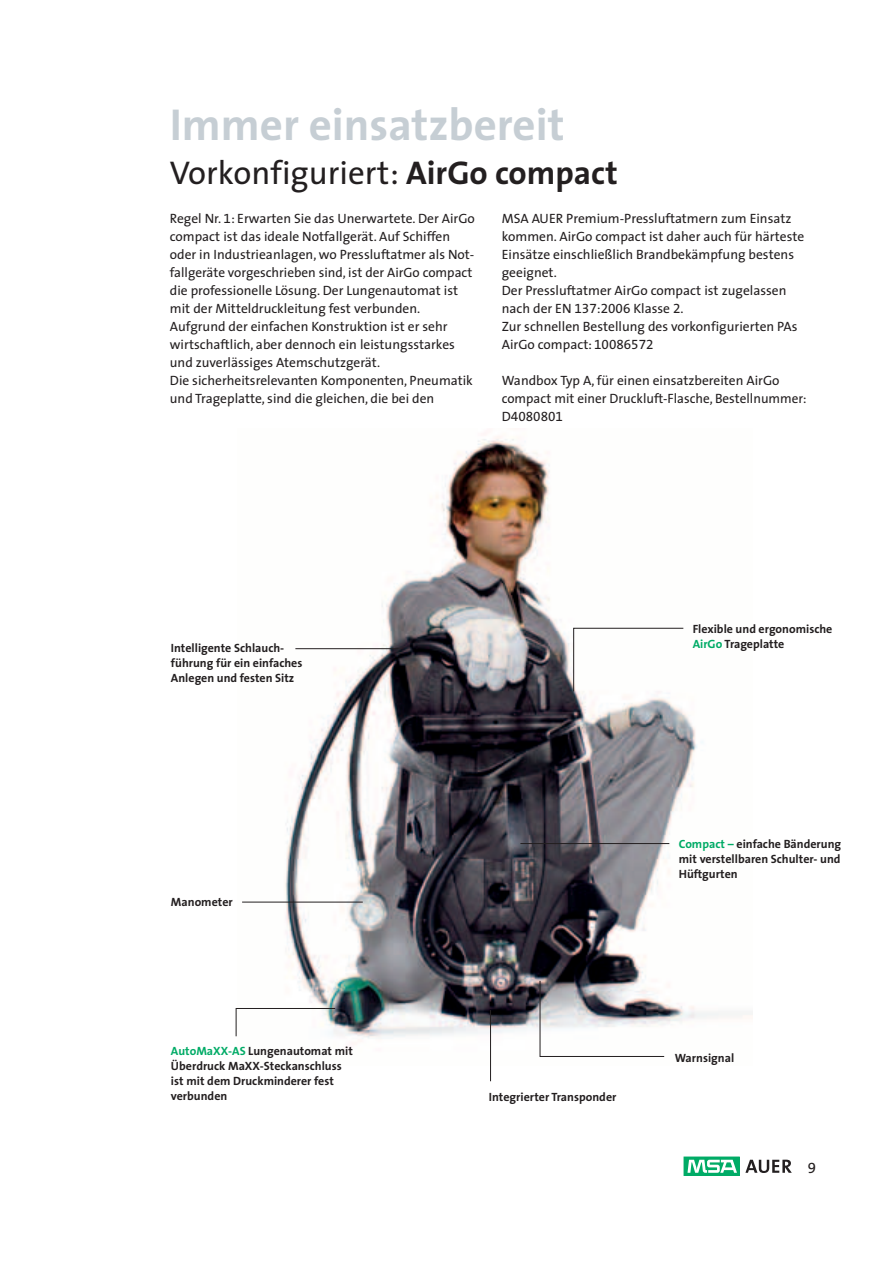
<style>
.page{position:relative;width:893px;height:1263px;background:#fff}
.page>*{position:absolute;margin:0;border:0;box-sizing:border-box;transform-origin:0 0}
.t1{font:700 45px "The Sans Spezial";color:#c6ced4}
.t2{font:33px "The Sans Spezial";color:#231f20}
.t3{font:15px "The Sans Spezial";color:#231f20}
.t4{font:13.5px/18px "The Sans Spezial";color:#231f20}
.t5{font:700 12px/15px "The Sans Spezial";color:#231f20}
.s1{font-weight:700}
.s2{color:#00ab66}
</style>
<div class="page">
<svg style="left:745px;top:1160px;width:47px;height:13px"></svg>
<svg style="left:686px;top:1159px;width:51px;height:14px"></svg>
<div style="left:684px;top:1157px;width:55px;height:18px;border:1px solid #00ab66"></div>
<svg style="left:687px;top:1160px;width:50px;height:13px"></svg>
<img style="left:287px;top:436px;width:465px;height:629px">
<svg style="left:573px;top:628px;width:111px;height:64px"></svg>
<hr style="left:295px;top:648px;width:103px;height:1px;background:#231f20">
<hr style="left:490px;top:1010px;width:1px;height:71px;background:#231f20">
<svg style="left:539px;top:1037px;width:126px;height:20px"></svg>
<img style="left:235px;top:843px;width:435px;height:194px">
<h1 class="t1" style="left:170px;top:107px;width:396px">Immer einsatzbereit</h1>
<h2 class="t2" style="left:170px;top:160px;width:449px">Vorkonfiguriert: <span class="s1">AirGo compact</span></h2>
<p class="t4" style="left:502px;top:211px;width:304px">MSA AUER Premium-Pressluftatmern zum Einsatz kommen. AirGo compact ist daher auch für härteste Einsätze einschließlich Brandbekämpfung bestens geeignet.<br>Der Pressluftatmer AirGo compact ist zugelassen nach der EN 137:2006 Klasse 2.<br>Zur schnellen Bestellung des vorkonfigurierten PAs AirGo compact: 10086572</p>
<p class="t4" style="left:502px;top:373px;width:306px">Wandbox Typ A, für einen einsatzbereiten AirGo compact mit einer Druckluft-Flasche, Bestellnummer:<br>D4080801</p>
<p class="t4" style="left:170px;top:211px;width:307px">Regel Nr. 1: Erwarten Sie das Unerwartete. Der AirGo compact ist das ideale Notfallgerät. Auf Schiffen oder in Industrieanlagen, wo Pressluftatmer als Not&shy;fallgeräte vorgeschrieben sind, ist der AirGo compact die professionelle Lösung. Der Lungenautomat ist mit der Mitteldruckleitung fest verbunden.<br>Aufgrund der einfachen Konstruktion ist er sehr wirtschaftlich, aber dennoch ein leistungsstarkes und zuverlässiges Atemschutzgerät.<br>Die sicherheitsrelevanten Komponenten, Pneumatik und Trageplatte, sind die gleichen, die bei den</p>
<p class="t5" style="left:171px;top:642px;width:133px">Intelligente Schlauch&shy;führung für ein einfaches<br>Anlegen und festen Sitz</p>
<p class="t5" style="left:171px;top:896px;width:63px">Manometer</p>
<p class="t5" style="left:171px;top:1045px;width:183px"><span class="s2">AutoMaXX-AS</span> Lungenautomat mit<br>Überdruck MaXX-Steckanschluss ist mit dem Druckminderer fest verbunden</p>
<p class="t5" style="left:693px;top:623px;width:141px">Flexible und ergonomische<br><span class="s2">AirGo</span> Trageplatte</p>
<p class="t5" style="left:679px;top:837px;width:164px;text-align:justify"><span class="s2">Compact –</span> einfache Bänderung mit verstellbaren Schulter- und Hüftgurten</p>
<p class="t5" style="left:489px;top:1090px;width:129px">Integrierter Transponder</p>
<p class="t5" style="left:675px;top:1052px;width:61px">Warnsignal</p>
<p class="t3" style="left:808px;top:1162px;width:10px">9</p>
</div>
